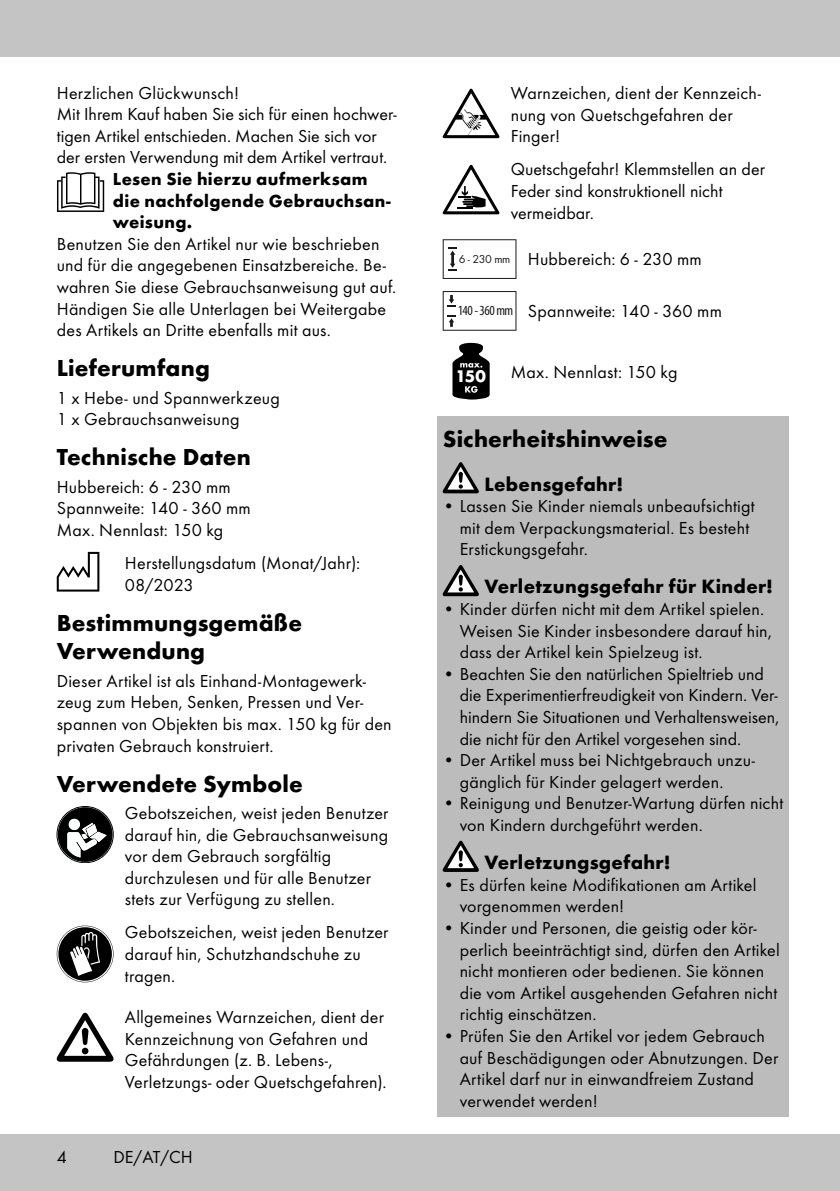
<style>
.page{position:relative;width:840px;height:1191px;background:#fff}
.page>*{position:absolute;margin:0;border:0;box-sizing:border-box;transform-origin:0 0}
.t1{font:700 24px/28.8px "Futura TOT";letter-spacing:.01em;color:#000}
.t2{font:700 20px "Futura TOT";letter-spacing:.015em;color:#000}
.t3{font:18px/21.6px "Futura TOT Boo";letter-spacing:.01em;color:#000}
.t4{font:700 18px/21.6px "Futura TOT";letter-spacing:.02em;color:#000}
.t5{font:700 17.4px "Futura TOT";color:#fff}
.s1{font-size:12px;color:#1b181c}
.s2{font-family:"Myriad Pro";font-stretch:condensed;font-size:14px;color:#1b181c}
</style>
<div class="page">
<div style="left:0;top:1134px;width:839px;height:57px;background:#c5c4c4"></div>
<div style="left:0;top:0;width:839px;height:57px;background:#c5c4c4"></div>
<svg style="left:57px;top:172px;width:47px;height:40px"></svg>
<svg style="left:57px;top:552px;width:42px;height:39px"></svg>
<svg style="left:57px;top:806px;width:56px;height:57px"></svg>
<svg style="left:57px;top:925px;width:56px;height:57px"></svg>
<svg style="left:57px;top:1012px;width:56px;height:49px"></svg>
<div style="left:82px;top:1047px;width:6px;height:7px;background:#000;border-radius:50%"></div>
<div style="left:437px;top:416px;width:351px;height:41px;background:#bcbcbc"></div>
<div style="left:437px;top:452px;width:351px;height:48px;background:#bcbcbc"></div>
<div style="left:437px;top:481px;width:351px;height:84px;background:#bcbcbc"></div>
<div style="left:437px;top:560px;width:351px;height:43px;background:#bcbcbc"></div>
<div style="left:437px;top:584px;width:351px;height:84px;background:#bcbcbc"></div>
<div style="left:437px;top:649px;width:351px;height:106px;background:#bcbcbc"></div>
<div style="left:437px;top:735px;width:351px;height:63px;background:#bcbcbc"></div>
<div style="left:437px;top:779px;width:351px;height:62px;background:#bcbcbc"></div>
<div style="left:437px;top:836px;width:351px;height:43px;background:#bcbcbc"></div>
<div style="left:437px;top:860px;width:351px;height:62px;background:#bcbcbc"></div>
<div style="left:437px;top:903px;width:351px;height:127px;background:#bcbcbc"></div>
<div style="left:437px;top:1011px;width:351px;height:106px;background:#bcbcbc"></div>
<svg style="left:442px;top:89px;width:57px;height:49px"></svg>
<svg style="left:442px;top:165px;width:57px;height:49px"></svg>
<svg style="left:442px;top:239px;width:74px;height:40px"></svg>
<svg style="left:442px;top:291px;width:74px;height:40px"></svg>
<svg style="left:452px;top:343px;width:37px;height:56px;background:#333"></svg>
<svg style="left:442px;top:462px;width:36px;height:31px"></svg>
<svg style="left:442px;top:565px;width:36px;height:31px"></svg>
<svg style="left:442px;top:840px;width:36px;height:32px"></svg>
<p class="t3" style="left:57px;top:82px;width:341px">Herzlichen Glückwunsch!<br>Mit Ihrem Kauf haben Sie sich für einen hochwer&shy;tigen Artikel entschieden. Machen Sie sich vor der ersten Verwendung mit dem Artikel vertraut.</p>
<p class="t4" style="left:113px;top:168px;width:279px">Lesen Sie hierzu aufmerksam die nachfolgende Gebrauchsan&shy;weisung.</p>
<p class="t3" style="left:57px;top:233px;width:341px">Benutzen Sie den Artikel nur wie beschrieben und für die angegebenen Einsatzbereiche. Be&shy;wahren Sie diese Gebrauchsanweisung gut auf.<br>Händigen Sie alle Unterlagen bei Weitergabe des Artikels an Dritte ebenfalls mit aus.</p>
<h1 class="t1" style="left:57px;top:353px;width:154px">Lieferumfang</h1>
<p class="t3" style="left:57px;top:387px;width:224px">1 x Hebe- und Spannwerkzeug<br>1 x Gebrauchsanweisung</p>
<h1 class="t1" style="left:57px;top:442px;width:195px">Technische Daten</h1>
<p class="t3" style="left:57px;top:476px;width:195px">Hubbereich: 6 - 230 mm<br>Spannweite: 140 - 360 mm<br>Max. Nennlast: 150 kg</p>
<p class="t3" style="left:125px;top:552px;width:237px">Herstellungsdatum (Monat/Jahr):<br>08/2023</p>
<h1 class="t1" style="left:57px;top:608px;width:247px">Bestimmungsgemäße<br>Verwendung</h1>
<p class="t3" style="left:57px;top:670px;width:336px">Dieser Artikel ist als Einhand-Montagewerk&shy;zeug zum Heben, Senken, Pressen und Ver&shy;spannen von Objekten bis max. 150 kg für den privaten Gebrauch konstruiert.</p>
<h1 class="t1" style="left:57px;top:769px;width:248px">Verwendete Symbole</h1>
<p class="t3" style="left:125px;top:802px;width:265px">Gebotszeichen, weist jeden Benutzer darauf hin, die Gebrauchsanweisung vor dem Gebrauch sorgfältig durchzulesen und für alle Benutzer stets zur Verfügung zu stellen.</p>
<p class="t3" style="left:125px;top:921px;width:265px">Gebotszeichen, weist jeden Benutzer darauf hin, Schutzhandschuhe zu tragen.</p>
<p class="t3" style="left:125px;top:1006px;width:263px">Allgemeines Warnzeichen, dient der Kennzeichnung von Gefahren und Gefährdungen (z. B. Lebens-, Verletzungs- oder Quetschgefahren).</p>
<p class="t3" style="left:57px;top:1146px;width:12px">4</p>
<p class="t3" style="left:113px;top:1146px;width:81px">DE/AT/CH</p>
<p class="t3" style="left:510px;top:82px;width:252px">Warnzeichen, dient der Kennzeich&shy;nung von Quetschgefahren der<br>Finger!</p>
<p class="t3" style="left:510px;top:158px;width:255px">Quetschgefahr! Klemmstellen an der<br>Feder sind konstruktionell nicht vermeidbar.</p>
<p class="t3" style="left:458px;top:248px;width:244px"><span class="s1">6 - 230 mm</span> Hubbereich: 6 - 230 mm</p>
<p class="t3" style="left:457px;top:300px;width:266px"><span class="s2">140 - 360 mm</span> Spannweite: 140 - 360 mm</p>
<p class="t5" style="left:455px;top:366px;width:32px">150</p>
<p class="t3" style="left:510px;top:361px;width:168px">Max. Nennlast: 150 kg</p>
<h1 class="t1" style="left:442px;top:424px;width:226px">Sicherheitshinweise</h1>
<p class="t2" style="left:484px;top:471px;width:140px">Lebensgefahr!</p>
<p class="t3" style="left:459px;top:495px;width:296px;text-indent:-17px">• Lassen Sie Kinder niemals unbeaufsichtigt mit dem Verpackungsmaterial. Es besteht<br>Erstickungsgefahr.</p>
<p class="t2" style="left:484px;top:574px;width:290px">Verletzungsgefahr für Kinder!</p>
<p class="t3" style="left:459px;top:598px;width:313px;text-indent:-17px">• Kinder dürfen nicht mit dem Artikel spielen.<br>Weisen Sie Kinder insbesondere darauf hin, dass der Artikel kein Spielzeug ist.</p>
<p class="t3" style="left:459px;top:663px;width:321px;text-indent:-17px">• Beachten Sie den natürlichen Spieltrieb und die Experimentierfreudigkeit von Kindern. Ver&shy;hindern Sie Situationen und Verhaltensweisen, die nicht für den Artikel vorgesehen sind.</p>
<p class="t3" style="left:459px;top:749px;width:297px;text-indent:-17px">• Der Artikel muss bei Nichtgebrauch unzu&shy;gänglich für Kinder gelagert werden.</p>
<p class="t3" style="left:459px;top:792px;width:325px;text-indent:-17px">• Reinigung und Benutzer-Wartung dürfen nicht von Kindern durchgeführt werden.</p>
<p class="t2" style="left:484px;top:850px;width:187px">Verletzungsgefahr!</p>
<p class="t3" style="left:459px;top:873px;width:298px;text-indent:-17px">• Es dürfen keine Modifikationen am Artikel vorgenommen werden!</p>
<p class="t3" style="left:459px;top:917px;width:321px;text-indent:-17px">• Kinder und Personen, die geistig oder kör&shy;perlich beeinträchtigt sind, dürfen den Artikel nicht montieren oder bedienen. Sie können die vom Artikel ausgehenden Gefahren nicht richtig einschätzen.</p>
<p class="t3" style="left:459px;top:1025px;width:320px;text-indent:-17px">• Prüfen Sie den Artikel vor jedem Gebrauch auf Beschädigungen oder Abnutzungen. Der Artikel darf nur in einwandfreiem Zustand verwendet werden!</p>
</div>
